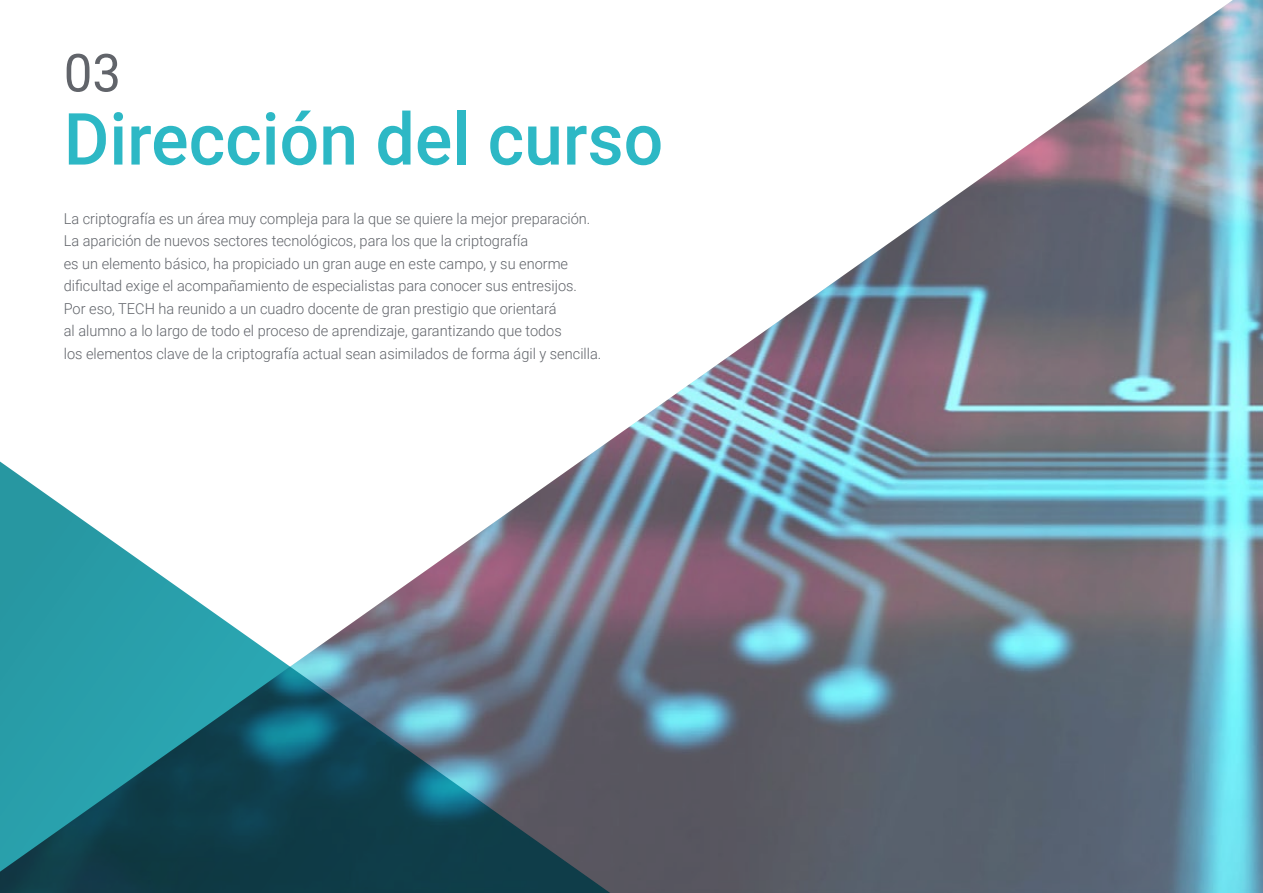
<style>
.page{position:relative;width:1263px;height:893px;background:#fff}
.page>*{position:absolute;margin:0;border:0;box-sizing:border-box;transform-origin:0 0}
.t1{font:500 72px "Roboto";color:#2db8c5}
.t2{font:52.5px "Roboto";color:#61646a}
.t3{font:300 15px/22.5px "Roboto";color:#61646a}
</style>
<div class="page">
<img style="left:602px;top:0;width:661px;height:893px">
<svg style="left:0;top:446px;width:640px;height:447px"></svg>
<h2 class="t2" style="left:64px;top:36px;width:59px">03</h2>
<h1 class="t1" style="left:64px;top:89px;width:601px">Dirección del curso</h1>
<p class="t3" style="left:64px;top:207px;width:539px">La criptografía es un área muy compleja para la que se quiere la mejor preparación.<br>La aparición de nuevos sectores tecnológicos, para los que la criptografía<br>es un elemento básico, ha propiciado un gran auge en este campo, y su enorme dificultad exige el acompañamiento de especialistas para conocer sus entresijos.<br>Por eso, TECH ha reunido a un cuadro docente de gran prestigio que orientará<br>al alumno a lo largo de todo el proceso de aprendizaje, garantizando que todos<br>los elementos clave de la criptografía actual sean asimilados de forma ágil y sencilla.</p>
</div>
